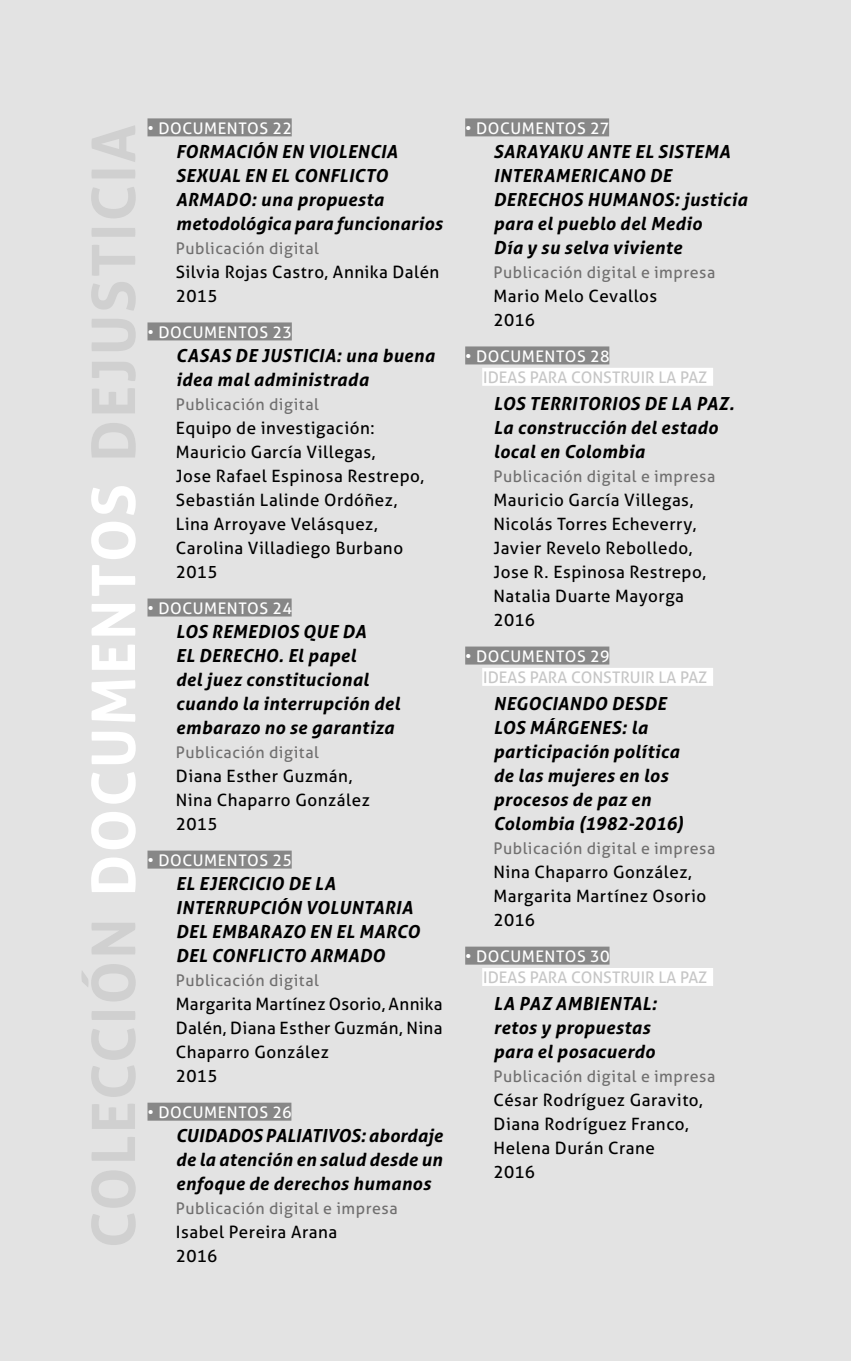
<style>
.page{position:relative;width:851px;height:1361px;background:#fff}
.page>*{position:absolute;margin:0;border:0;box-sizing:border-box;transform-origin:0 0}
.LISTA_DOC_TIT{font:italic 700 18px/24px "Aller";letter-spacing:.02em;color:#000}
.LISTA_DOC_2{font:17px/24px "Aller";letter-spacing:.03em;color:#000}
.LISTA_DOC_DIG{font:16px "Aller";letter-spacing:.03em;color:#706f6f}
.LISTA_DOC_3{font:16px "Aller";letter-spacing:.035em;color:#fff}
.GRAFICA_1_1{font:16px "Aller";color:#c6c6c6}
</style>
<div class="page">
<div style="left:0;top:0;width:850px;height:1361px;background:#e3e3e3"></div>
<div style="left:147px;top:118px;width:145px;height:18px;background:#878787"></div>
<div style="left:147px;top:322px;width:145px;height:18px;background:#878787"></div>
<div style="left:147px;top:598px;width:144px;height:18px;background:#878787"></div>
<div style="left:147px;top:850px;width:145px;height:18px;background:#878787"></div>
<div style="left:147px;top:1102px;width:144px;height:18px;background:#878787"></div>
<div style="left:465px;top:118px;width:144px;height:18px;background:#878787"></div>
<div style="left:465px;top:346px;width:144px;height:18px;background:#878787"></div>
<div style="left:465px;top:646px;width:144px;height:18px;background:#878787"></div>
<div style="left:465px;top:946px;width:144px;height:18px;background:#878787"></div>
<div style="left:482px;top:368px;width:230px;height:17px;background:#fff"></div>
<div style="left:482px;top:368px;width:231px;height:18px;border:1px solid #fff"></div>
<div style="left:482px;top:668px;width:230px;height:17px;background:#fff"></div>
<div style="left:482px;top:668px;width:231px;height:18px;border:1px solid #fff"></div>
<div style="left:482px;top:968px;width:230px;height:17px;background:#fff"></div>
<div style="left:482px;top:968px;width:231px;height:18px;border:1px solid #fff"></div>
<p class="LISTA_DOC_3" style="left:147px;top:118px;width:146px">• DOCUMENTOS 22</p>
<p class="LISTA_DOC_TIT" style="left:176px;top:139px;width:223px">FORMACIÓN EN VIOLENCIA</p>
<p class="LISTA_DOC_TIT" style="left:176px;top:163px;width:213px">SEXUAL EN EL CONFLICTO</p>
<p class="LISTA_DOC_TIT" style="left:176px;top:187px;width:209px">ARMADO: una propuesta</p>
<p class="LISTA_DOC_TIT" style="left:176px;top:211px;width:268px">metodológica para funcionarios</p>
<p class="LISTA_DOC_DIG" style="left:176px;top:238px;width:145px">Publicación digital</p>
<p class="LISTA_DOC_2" style="left:176px;top:260px;width:265px">Silvia Rojas Castro, Annika Dalén</p>
<p class="LISTA_DOC_2" style="left:176px;top:284px;width:43px">2015</p>
<p class="LISTA_DOC_3" style="left:147px;top:322px;width:146px">• DOCUMENTOS 23</p>
<p class="LISTA_DOC_TIT" style="left:176px;top:343px;width:260px">CASAS DE JUSTICIA: una buena idea mal administrada</p>
<p class="LISTA_DOC_DIG" style="left:176px;top:394px;width:145px">Publicación digital</p>
<p class="LISTA_DOC_2" style="left:176px;top:416px;width:250px">Equipo de investigación:<br>Mauricio García Villegas,<br>Jose Rafael Espinosa Restrepo,<br>Sebastián Lalinde Ordóñez,<br>Lina Arroyave Velásquez,<br>Carolina Villadiego Burbano</p>
<p class="LISTA_DOC_2" style="left:176px;top:560px;width:43px">2015</p>
<p class="LISTA_DOC_3" style="left:147px;top:598px;width:146px">• DOCUMENTOS 24</p>
<p class="LISTA_DOC_TIT" style="left:176px;top:619px;width:225px">LOS REMEDIOS QUE DA<br>EL DERECHO. El papel<br>del juez constitucional cuando la interrupción del embarazo no se garantiza</p>
<p class="LISTA_DOC_DIG" style="left:176px;top:742px;width:145px">Publicación digital</p>
<p class="LISTA_DOC_2" style="left:176px;top:764px;width:195px">Diana Esther Guzmán,<br>Nina Chaparro González</p>
<p class="LISTA_DOC_2" style="left:176px;top:812px;width:43px">2015</p>
<p class="LISTA_DOC_3" style="left:147px;top:850px;width:146px">• DOCUMENTOS 25</p>
<p class="LISTA_DOC_TIT" style="left:176px;top:871px;width:245px">EL EJERCICIO DE LA<br>INTERRUPCIÓN VOLUNTARIA<br>DEL EMBARAZO EN EL MARCO<br>DEL CONFLICTO ARMADO</p>
<p class="LISTA_DOC_DIG" style="left:176px;top:970px;width:145px">Publicación digital</p>
<p class="LISTA_DOC_2" style="left:176px;top:992px;width:268px;text-align:justify">Margarita Martínez Osorio, Annika Dalén, Diana Esther Guzmán, Nina Chaparro González</p>
<p class="LISTA_DOC_2" style="left:176px;top:1064px;width:43px">2015</p>
<p class="LISTA_DOC_3" style="left:147px;top:1102px;width:146px">• DOCUMENTOS 26</p>
<p class="LISTA_DOC_TIT" style="left:176px;top:1123px;width:268px;text-align:justify">CUIDADOS PALIATIVOS: abordaje de la atención en salud desde un enfoque de derechos humanos</p>
<p class="LISTA_DOC_DIG" style="left:176px;top:1198px;width:223px">Publicación digital e impresa</p>
<p class="LISTA_DOC_2" style="left:176px;top:1220px;width:163px">Isabel Pereira Arana</p>
<p class="LISTA_DOC_2" style="left:176px;top:1244px;width:43px">2016</p>
<p class="LISTA_DOC_3" style="left:465px;top:118px;width:146px">• DOCUMENTOS 27</p>
<p class="LISTA_DOC_TIT" style="left:493px;top:139px;width:255px">SARAYAKU ANTE EL SISTEMA<br>INTERAMERICANO DE<br>DERECHOS HUMANOS: justicia para el pueblo del Medio<br>Día y su selva viviente</p>
<p class="LISTA_DOC_DIG" style="left:493px;top:262px;width:223px">Publicación digital e impresa</p>
<p class="LISTA_DOC_2" style="left:493px;top:284px;width:165px">Mario Melo Cevallos</p>
<p class="LISTA_DOC_2" style="left:493px;top:308px;width:43px">2016</p>
<p class="LISTA_DOC_3" style="left:465px;top:346px;width:146px">• DOCUMENTOS 28</p>
<p class="GRAFICA_1_1" style="left:483px;top:367px;width:225px">IDEAS PARA CONSTRUIR LA PAZ</p>
<p class="LISTA_DOC_TIT" style="left:493px;top:391px;width:242px">LOS TERRITORIOS DE LA PAZ.<br>La construcción del estado local en Colombia</p>
<p class="LISTA_DOC_DIG" style="left:493px;top:466px;width:223px">Publicación digital e impresa</p>
<p class="LISTA_DOC_2" style="left:493px;top:488px;width:214px">Mauricio García Villegas,<br>Nicolás Torres Echeverry,<br>Javier Revelo Rebolledo,<br>Jose R. Espinosa Restrepo,<br>Natalia Duarte Mayorga</p>
<p class="LISTA_DOC_2" style="left:493px;top:608px;width:43px">2016</p>
<p class="LISTA_DOC_3" style="left:465px;top:646px;width:146px">• DOCUMENTOS 29</p>
<p class="GRAFICA_1_1" style="left:483px;top:667px;width:225px">IDEAS PARA CONSTRUIR LA PAZ</p>
<p class="LISTA_DOC_TIT" style="left:493px;top:691px;width:192px">NEGOCIANDO DESDE<br>LOS MÁRGENES: la participación política de las mujeres en los procesos de paz en<br>Colombia (1982-2016)</p>
<p class="LISTA_DOC_DIG" style="left:493px;top:838px;width:223px">Publicación digital e impresa</p>
<p class="LISTA_DOC_2" style="left:493px;top:860px;width:214px">Nina Chaparro González,<br>Margarita Martínez Osorio</p>
<p class="LISTA_DOC_2" style="left:493px;top:908px;width:43px">2016</p>
<p class="LISTA_DOC_3" style="left:465px;top:946px;width:146px">• DOCUMENTOS 30</p>
<p class="GRAFICA_1_1" style="left:483px;top:967px;width:225px">IDEAS PARA CONSTRUIR LA PAZ</p>
<p class="LISTA_DOC_TIT" style="left:493px;top:991px;width:165px">LA PAZ AMBIENTAL: retos y propuestas para el posacuerdo</p>
<p class="LISTA_DOC_DIG" style="left:493px;top:1066px;width:223px">Publicación digital e impresa</p>
<p class="LISTA_DOC_2" style="left:493px;top:1088px;width:211px">César Rodríguez Garavito,<br>Diana Rodríguez Franco,<br>Helena Durán Crane</p>
<p class="LISTA_DOC_2" style="left:493px;top:1160px;width:43px">2016</p>
</div>
